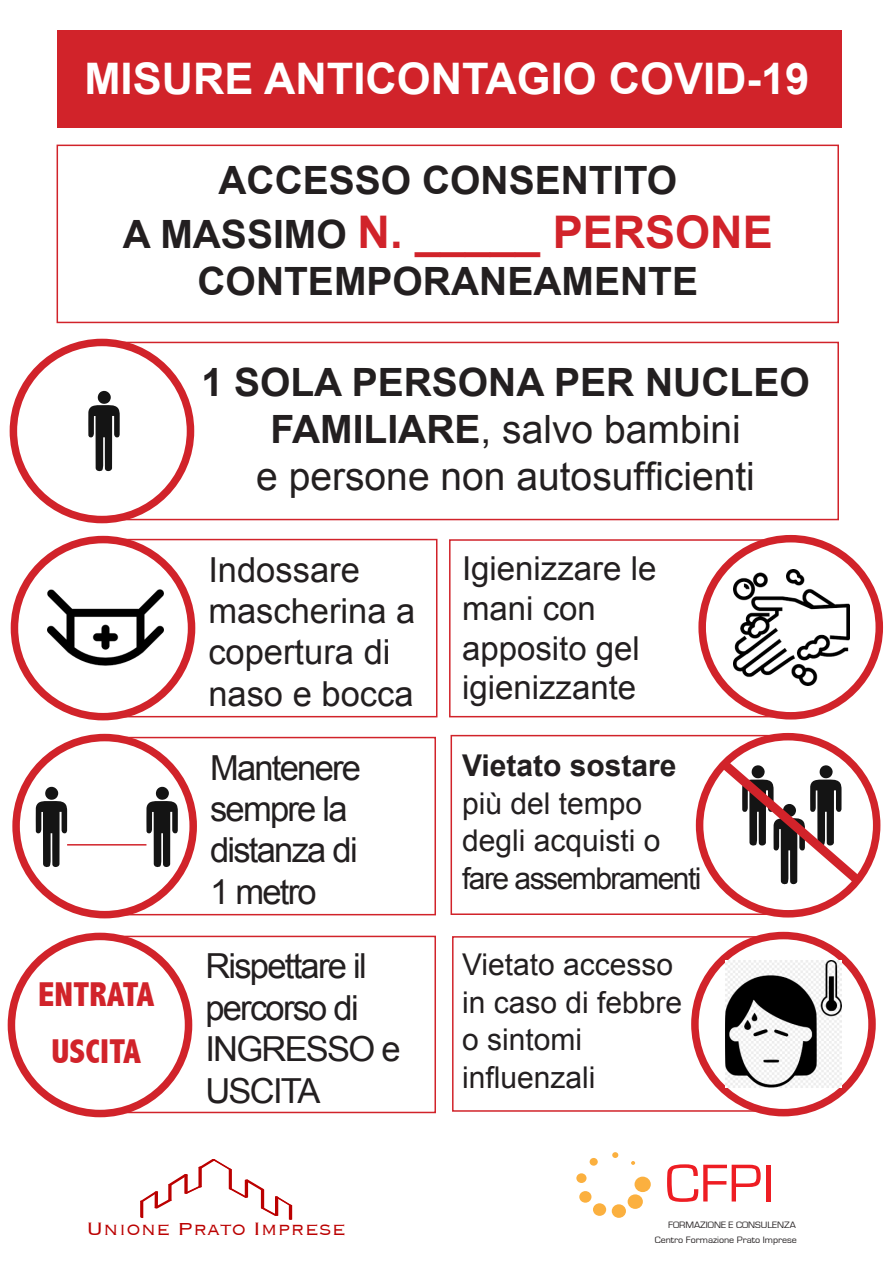
<style>
.page{position:relative;width:893px;height:1263px;background:#fff}
.page>*{position:absolute;margin:0;border:0;box-sizing:border-box;transform-origin:0 0}
.t1{font:55.2px "Eurostile";color:#ee1d23;scale:1.05 1}
.t2{font:700 45px "Arial";color:#d1232a}
.t3{font:700 43.5px "Arial";color:#fff}
.t4{font:700 39px/46.8px "Arial";color:#231f20;text-align:center}
.t5{font:39px "Arial";color:#231f20}
.t6{font:34.5px/41.4px "Arial";letter-spacing:-.05em;color:#231f20}
.t7{font:34.5px/41.4px "Arial";color:#231f20}
.t8{font:800 condensed 34.5px "Abadi";color:#d1232a}
.t9{font:33px/39.6px "Arial";color:#231f20}
.t10{font:30px "Arial";color:#231f20}
.t11{font:30px "Arial";letter-spacing:-.05em;color:#231f20}
.t12{font:700 30px "Arial";color:#231f20}
.t13{font:300 23.25px "Copperplate";color:#b00}
.t14{font:9.6px "Eurostile";color:#231f20;scale:1.05 1}
.s1{font-size:39px;color:#231f20}
.s2{font-weight:400}
</style>
<div class="page">
<div style="left:57px;top:30px;width:784px;height:98px;background:#d1232a"></div>
<div style="left:57px;top:145px;width:782px;height:178px;border:2px solid #d1232a"></div>
<div style="left:628px;top:1194px;width:15px;height:15px;background:#fbb03f;border-radius:50%"></div>
<div style="left:612px;top:1204px;width:14px;height:14px;background:#fbb03f;border-radius:50%"></div>
<svg style="left:631px;top:1161px;width:4px;height:4px"></svg>
<div style="left:634px;top:1176px;width:17px;height:16px;background:#fbb03f;border-radius:50%"></div>
<div style="left:593px;top:1203px;width:13px;height:13px;background:#fbb03f;border-radius:50%"></div>
<div style="left:579px;top:1191px;width:12px;height:12px;background:#fbb03f;border-radius:50%"></div>
<div style="left:576px;top:1173px;width:10px;height:10px;background:#fbb03f;border-radius:50%"></div>
<div style="left:590px;top:1158px;width:8px;height:8px;background:#fbb03f;border-radius:50%"></div>
<svg style="left:612px;top:1152px;width:6px;height:6px"></svg>
<svg style="left:140px;top:1159px;width:153px;height:61px"></svg>
<div style="left:102px;top:342px;width:737px;height:178px;border:2px solid #d1232a"></div>
<div style="left:13px;top:342px;width:177px;height:177px;background:#fff;border-radius:50%"></div>
<div style="left:10px;top:339px;width:184px;height:184px;border:8px solid #d1232a;border-radius:50%"></div>
<svg style="left:88px;top:390px;width:32px;height:82px"></svg>
<div style="left:99px;top:539px;width:338px;height:178px;border:2px solid #d1232a"></div>
<div style="left:14px;top:540px;width:178px;height:177px;background:#fff;border-radius:50%"></div>
<div style="left:11px;top:536px;width:184px;height:184px;border:8px solid #d1232a;border-radius:50%"></div>
<div style="left:449px;top:539px;width:356px;height:178px;border:2px solid #d1232a"></div>
<div style="left:702px;top:539px;width:177px;height:177px;background:#fff;border-radius:50%"></div>
<div style="left:698px;top:535px;width:185px;height:184px;border:8px solid #d1232a;border-radius:50%"></div>
<img style="left:734px;top:569px;width:116px;height:116px">
<img style="left:47px;top:589px;width:116px;height:77px">
<div style="left:100px;top:737px;width:336px;height:178px;border:2px solid #d1232a"></div>
<div style="left:16px;top:737px;width:177px;height:178px;background:#fff;border-radius:50%"></div>
<div style="left:12px;top:734px;width:185px;height:184px;border:8px solid #d1232a;border-radius:50%"></div>
<div style="left:451px;top:735px;width:340px;height:180px;border:2px solid #d1232a"></div>
<svg style="left:700px;top:737px;width:177px;height:177px"></svg>
<div style="left:696px;top:733px;width:184px;height:184px;border:8px solid #d1232a;border-radius:50%"></div>
<svg style="left:36px;top:786px;width:31px;height:81px"></svg>
<svg style="left:146px;top:786px;width:32px;height:81px"></svg>
<div style="left:96px;top:936px;width:340px;height:177px;border:2px solid #d1232a"></div>
<div style="left:11px;top:936px;width:178px;height:177px;background:#fff;border-radius:50%"></div>
<div style="left:8px;top:933px;width:184px;height:184px;border:8px solid #d1232a;border-radius:50%"></div>
<div style="left:452px;top:936px;width:346px;height:176px;border:2px solid #d1232a"></div>
<svg style="left:695px;top:935px;width:177px;height:178px"></svg>
<div style="left:691px;top:932px;width:185px;height:184px;border:8px solid #d1232a;border-radius:50%"></div>
<hr style="left:67px;top:844px;width:79px;height:1px;background:#d1232a">
<img style="left:725px;top:961px;width:116px;height:126px">
<svg style="left:713px;top:752px;width:158px;height:141px"></svg>
<p class="t3" style="left:84px;top:50px;width:727px">MISURE ANTICONTAGIO COVID-19</p>
<p class="t4" style="left:218px;top:158px;width:460px">ACCESSO CONSENTITO</p>
<p class="t2" style="left:123px;top:202px;width:651px"><span class="s1">A MASSIMO</span> N. _____ PERSONE</p>
<p class="t4" style="left:197px;top:259px;width:502px">CONTEMPORANEAMENTE</p>
<p class="t4" style="left:201px;top:360px;width:610px">1 SOLA PERSONA PER NUCLEO<br>FAMILIARE<span class="s2">, salvo bambini</span></p>
<p class="t5" style="left:256px;top:451px;width:500px">e persone non autosufficienti</p>
<p class="t7" style="left:208px;top:549px;width:209px">Indossare mascherina a copertura di naso e bocca</p>
<p class="t9" style="left:462px;top:549px;width:196px">Igienizzare le</p>
<p class="t9" style="left:462px;top:589px;width:135px">mani con</p>
<p class="t9" style="left:462px;top:629px;width:179px">apposito gel igienizzante</p>
<p class="t8" style="left:38px;top:974px;width:118px">ENTRATA</p>
<p class="t8" style="left:52px;top:1031px;width:91px">USCITA</p>
<p class="t6" style="left:210px;top:747px;width:153px">Mantenere</p>
<p class="t6" style="left:210px;top:788px;width:149px">sempre la distanza di</p>
<p class="t6" style="left:210px;top:871px;width:108px">1 metro</p>
<p class="t12" style="left:462px;top:746px;width:216px">Vietato sostare</p>
<p class="t10" style="left:462px;top:784px;width:182px">più del tempo</p>
<p class="t10" style="left:462px;top:821px;width:200px">degli acquisti o</p>
<p class="t11" style="left:462px;top:859px;width:241px">fare assembramenti</p>
<p class="t6" style="left:205px;top:946px;width:197px">Rispettare il percorso di<br>INGRESSO e<br>USCITA</p>
<p class="t10" style="left:462px;top:945px;width:213px">Vietato accesso</p>
<p class="t10" style="left:462px;top:982px;width:222px">in caso di febbre</p>
<p class="t10" style="left:462px;top:1020px;width:122px">o sintomi</p>
<p class="t10" style="left:462px;top:1057px;width:135px">influenzali</p>
<p class="t13" style="left:86px;top:1213px;width:261px">Unione Prato Imprese</p>
<h1 class="t1" style="left:665px;top:1153px;width:105px">CFPI</h1>
<p class="t14" style="left:668px;top:1219px;width:123px">FORMAZIONE E CONSULENZA</p>
<p class="t14" style="left:655px;top:1234px;width:137px">Centro Formazione Prato Imprese</p>
</div>
